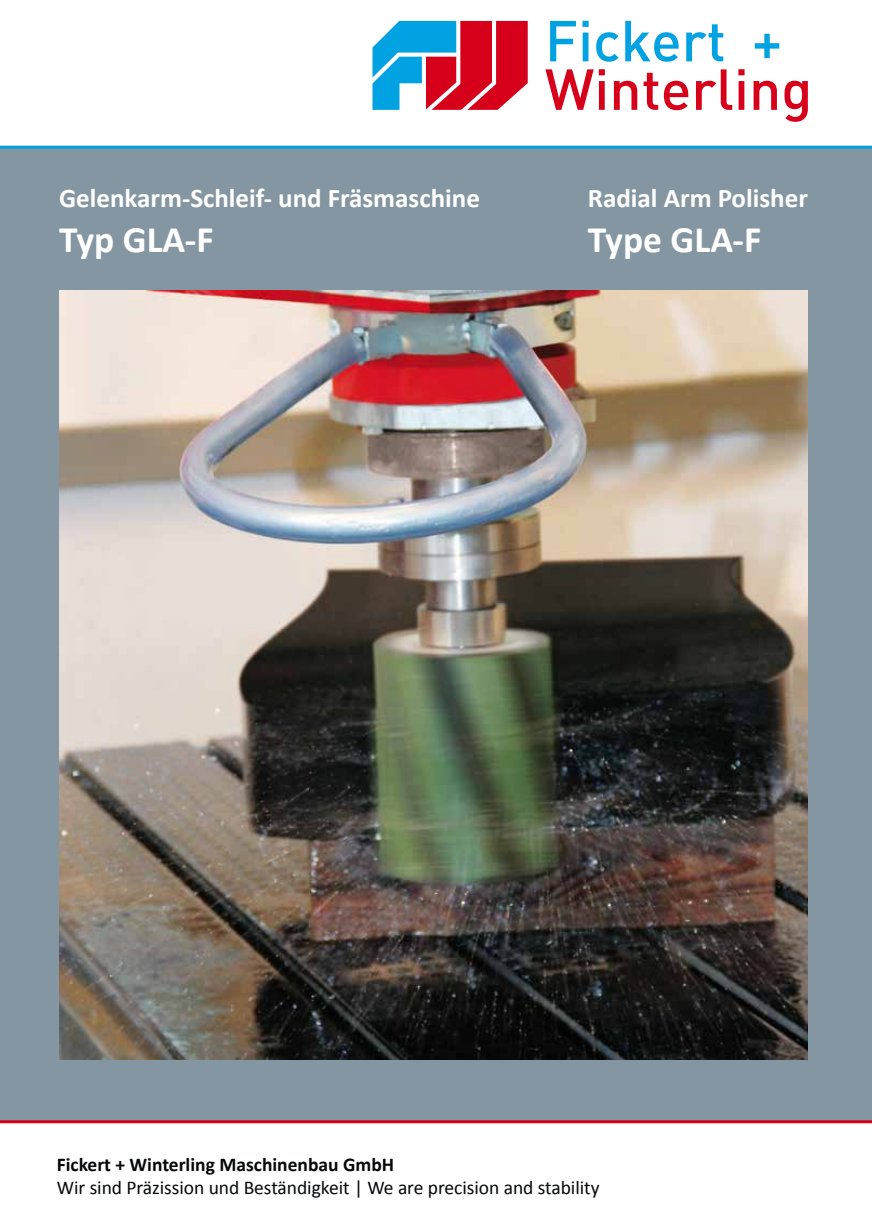
<style>
.page{position:relative;width:872px;height:1221px;background:#fff}
.page>*{position:absolute;margin:0;border:0;box-sizing:border-box;transform-origin:0 0}
.t1{font:700 37.5px "Calibri";color:#fff}
.t2{font:700 27px "Calibri";color:#fff}
.t3{font:19.5px "Calibri";color:#050709}
.t4{font:700 19.5px "Calibri";color:#050709}
</style>
<div class="page">
<svg style="left:596px;top:32px;width:22px;height:30px"></svg>
<svg style="left:625px;top:21px;width:53px;height:41px"></svg>
<svg style="left:686px;top:24px;width:37px;height:37px"></svg>
<svg style="left:754px;top:34px;width:25px;height:24px"></svg>
<svg style="left:545px;top:69px;width:60px;height:41px"></svg>
<svg style="left:614px;top:81px;width:23px;height:29px"></svg>
<svg style="left:643px;top:73px;width:45px;height:37px"></svg>
<svg style="left:696px;top:69px;width:36px;height:41px"></svg>
<svg style="left:738px;top:69px;width:6px;height:41px"></svg>
<svg style="left:753px;top:81px;width:23px;height:29px"></svg>
<svg style="left:784px;top:81px;width:23px;height:41px"></svg>
<svg style="left:372px;top:21px;width:155px;height:89px"></svg>
<svg style="left:550px;top:21px;width:26px;height:40px"></svg>
<svg style="left:582px;top:21px;width:6px;height:40px"></svg>
<div style="left:0;top:147px;width:871px;height:974px;background:#8496a1"></div>
<hr style="left:0;top:146px;width:871px;height:3px;background:#00a2e2">
<hr style="left:0;top:1120px;width:871px;height:3px;background:#d6001a">
<img style="left:59px;top:290px;width:748px;height:769px">
<h2 class="t2" style="left:59px;top:179px;width:422px">Gelenkarm-Schleif- und Fräsmaschine</h2>
<h1 class="t1" style="left:59px;top:213px;width:156px">Typ GLA-F</h1>
<h2 class="t2" style="left:588px;top:179px;width:221px">Radial Arm Polisher</h2>
<h1 class="t1" style="left:588px;top:213px;width:175px">Type GLA-F</h1>
<p class="t4" style="left:57px;top:1150px;width:339px">Fickert + Winterling Maschinenbau GmbH</p>
<p class="t3" style="left:57px;top:1174px;width:544px">Wir sind Präzission und Beständigkeit | We are precision and stability</p>
</div>
